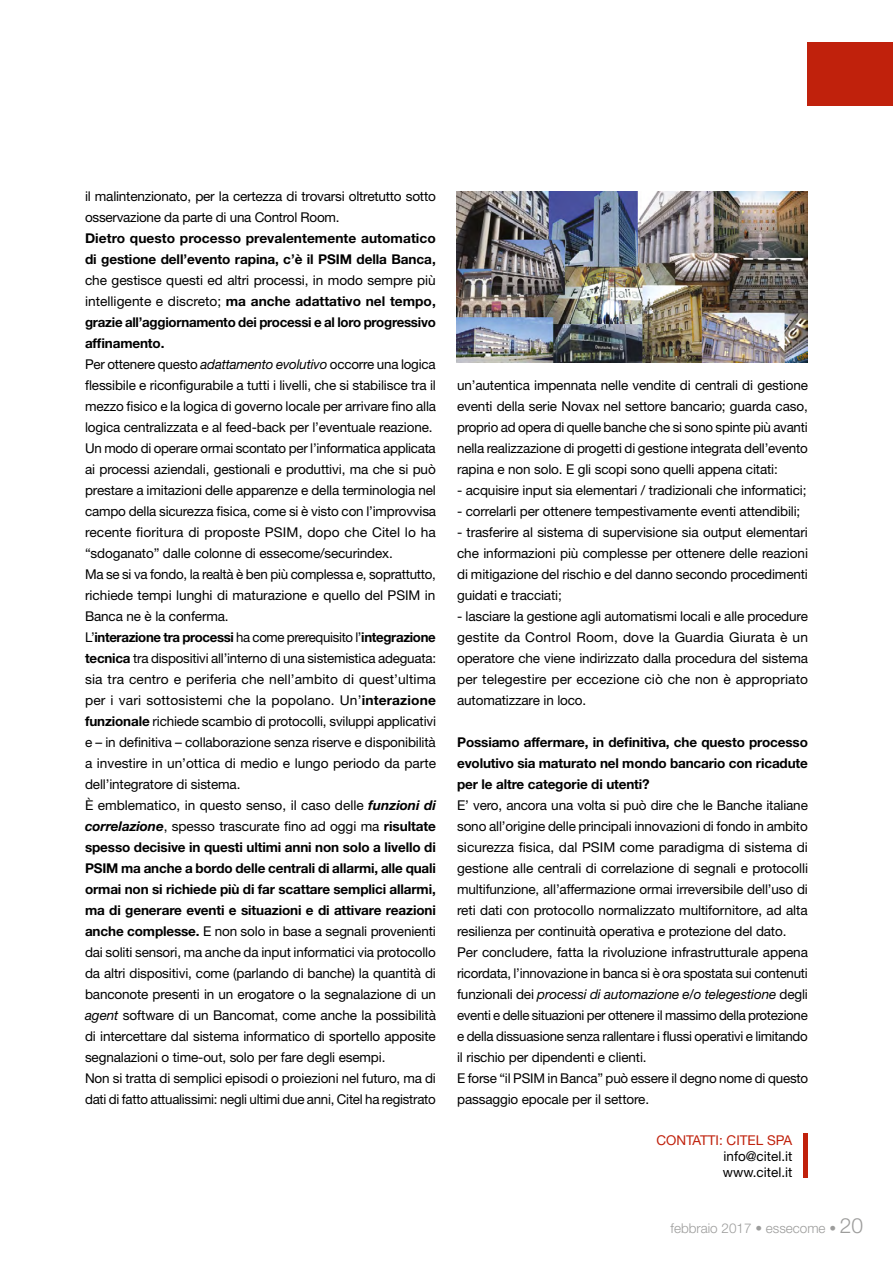
<style>
.page{position:relative;width:893px;height:1263px;background:#fff}
.page>*{position:absolute;margin:0;border:0;box-sizing:border-box;transform-origin:0 0}
.t1{font:13.5px/21px "Helvetica Neue LT Std";letter-spacing:-.01em;color:#000}
.t2{font:700 13.5px/21px "Helvetica Neue LT Std";letter-spacing:-.005em;color:#000}
.t3{font:300 13.5px "Helvetica Neue LT Std";color:#9d9d9c}
.t4{font:13.5px "Helvetica Neue LT Std";color:#c0210c}
.s1{font-weight:700}
.s2{font-style:italic}
.s3{font-weight:700;font-style:italic}
.s4{font-size:21px}
</style>
<div class="page">
<div style="left:808px;top:43px;width:85px;height:63px;background:#c0210c"></div>
<img style="left:456px;top:191px;width:352px;height:172px">
<div style="left:803px;top:1134px;width:5px;height:44px;background:#c0210c"></div>
<p class="t1" style="left:85px;top:185px;width:352px">il malintenzionato, per la certezza di trovarsi oltretutto sotto osservazione da parte di una Control Room.</p>
<p class="t2" style="left:85px;top:227px;width:352px">Dietro questo processo prevalentemente automatico di gestione dell’evento rapina, c’è il PSIM della Banca,</p>
<p class="t1" style="left:85px;top:269px;width:353px">che gestisce questi ed altri processi, in modo sempre più intelligente e discreto; <span class="s1">ma anche adattativo nel tempo, grazie all’aggiornamento dei processi e al loro progressivo affinamento.<br></span>Per ottenere questo <span class="s2">adattamento evolutivo</span> occorre una logica flessibile e riconfigurabile a tutti i livelli, che si stabilisce tra il mezzo fisico e la logica di governo locale per arrivare fino alla logica centralizzata e al feed-back per l’eventuale reazione.<br>Un modo di operare ormai scontato per l’informatica applicata ai processi aziendali, gestionali e produttivi, ma che si può prestare a imitazioni delle apparenze e della terminologia nel campo della sicurezza fisica, come si è visto con l’improvvisa recente fioritura di proposte PSIM, dopo che Citel lo ha “sdoganato” dalle colonne di essecome/securindex.<br>Ma se si va fondo, la realtà è ben più complessa e, soprattutto, richiede tempi lunghi di maturazione e quello del PSIM in Banca ne è la conferma.<br>L’<span class="s1">interazione tra processi</span> ha come prerequisito l’<span class="s1">integrazione tecnica</span> tra dispositivi all’interno di una sistemistica adeguata: sia tra centro e periferia che nell’ambito di quest’ultima per i vari sottosistemi che la popolano. Un’<span class="s1">interazione funzionale</span> richiede scambio di protocolli, sviluppi applicativi e – in definitiva – collaborazione senza riserve e disponibilità a investire in un’ottica di medio e lungo periodo da parte dell’integratore di sistema.<br>È emblematico, in questo senso, il caso delle <span class="s3">funzioni di correlazione</span>, spesso trascurate fino ad oggi ma <span class="s1">risultate spesso decisive in questi ultimi anni non solo a livello di PSIM ma anche a bordo delle centrali di allarmi, alle quali ormai non si richiede più di far scattare semplici allarmi, ma di generare eventi e situazioni e di attivare reazioni anche complesse.</span> E non solo in base a segnali provenienti dai soliti sensori, ma anche da input informatici via protocollo da altri dispositivi, come (parlando di banche) la quantità di banconote presenti in un erogatore o la segnalazione di un <span class="s2">agent</span> software di un Bancomat, come anche la possibilità di intercettare dal sistema informatico di sportello apposite segnalazioni o time-out, solo per fare degli esempi.<br>Non si tratta di semplici episodi o proiezioni nel futuro, ma di dati di fatto attualissimi: negli ultimi due anni, Citel ha registrato</p>
<p class="t1" style="left:457px;top:375px;width:352px;text-align:justify">un’autentica impennata nelle vendite di centrali di gestione eventi della serie Novax nel settore bancario; guarda caso, proprio ad opera di quelle banche che si sono spinte più avanti nella realizzazione di progetti di gestione integrata dell’evento rapina e non solo. E gli scopi sono quelli appena citati:</p>
<p class="t1" style="left:457px;top:480px;width:351px">- acquisire input sia elementari / tradizionali che informatici;</p>
<p class="t1" style="left:457px;top:501px;width:345px">- correlarli per ottenere tempestivamente eventi attendibili;</p>
<p class="t1" style="left:457px;top:522px;width:352px;text-align:justify">- trasferire al sistema di supervisione sia output elementari che informazioni più complesse per ottenere delle reazioni di mitigazione del rischio e del danno secondo procedimenti guidati e tracciati;</p>
<p class="t1" style="left:457px;top:606px;width:352px;text-align:justify">- lasciare la gestione agli automatismi locali e alle procedure gestite da Control Room, dove la Guardia Giurata è un operatore che viene indirizzato dalla procedura del sistema per telegestire per eccezione ciò che non è appropriato automatizzare in loco.</p>
<p class="t2" style="left:457px;top:732px;width:352px;text-align:justify">Possiamo affermare, in definitiva, che questo processo evolutivo sia maturato nel mondo bancario con ricadute per le altre categorie di utenti?</p>
<p class="t1" style="left:457px;top:795px;width:353px">E’ vero, ancora una volta si può dire che le Banche italiane sono all’origine delle principali innovazioni di fondo in ambito sicurezza fisica, dal PSIM come paradigma di sistema di gestione alle centrali di correlazione di segnali e protocolli multifunzione, all’affermazione ormai irreversibile dell’uso di reti dati con protocollo normalizzato multifornitore, ad alta resilienza per continuità operativa e protezione del dato.<br>Per concludere, fatta la rivoluzione infrastrutturale appena ricordata, l’innovazione in banca si è ora spostata sui contenuti funzionali dei <span class="s2">processi di automazione e/o telegestione</span> degli eventi e delle situazioni per ottenere il massimo della protezione e della dissuasione senza rallentare i flussi operativi e limitando il rischio per dipendenti e clienti.<br>E forse “il PSIM in Banca” può essere il degno nome di questo passaggio epocale per il settore.</p>
<p class="t4" style="left:656px;top:1132px;width:138px">CONTATTI: CITEL SPA</p>
<p class="t1" style="left:723px;top:1148px;width:71px;line-height:16.2px">info@citel.it www.citel.it</p>
<p class="t3" style="left:670px;top:1220px;width:194px">febbraio 2017 • essecome • <span class="s4">20</span></p>
</div>
